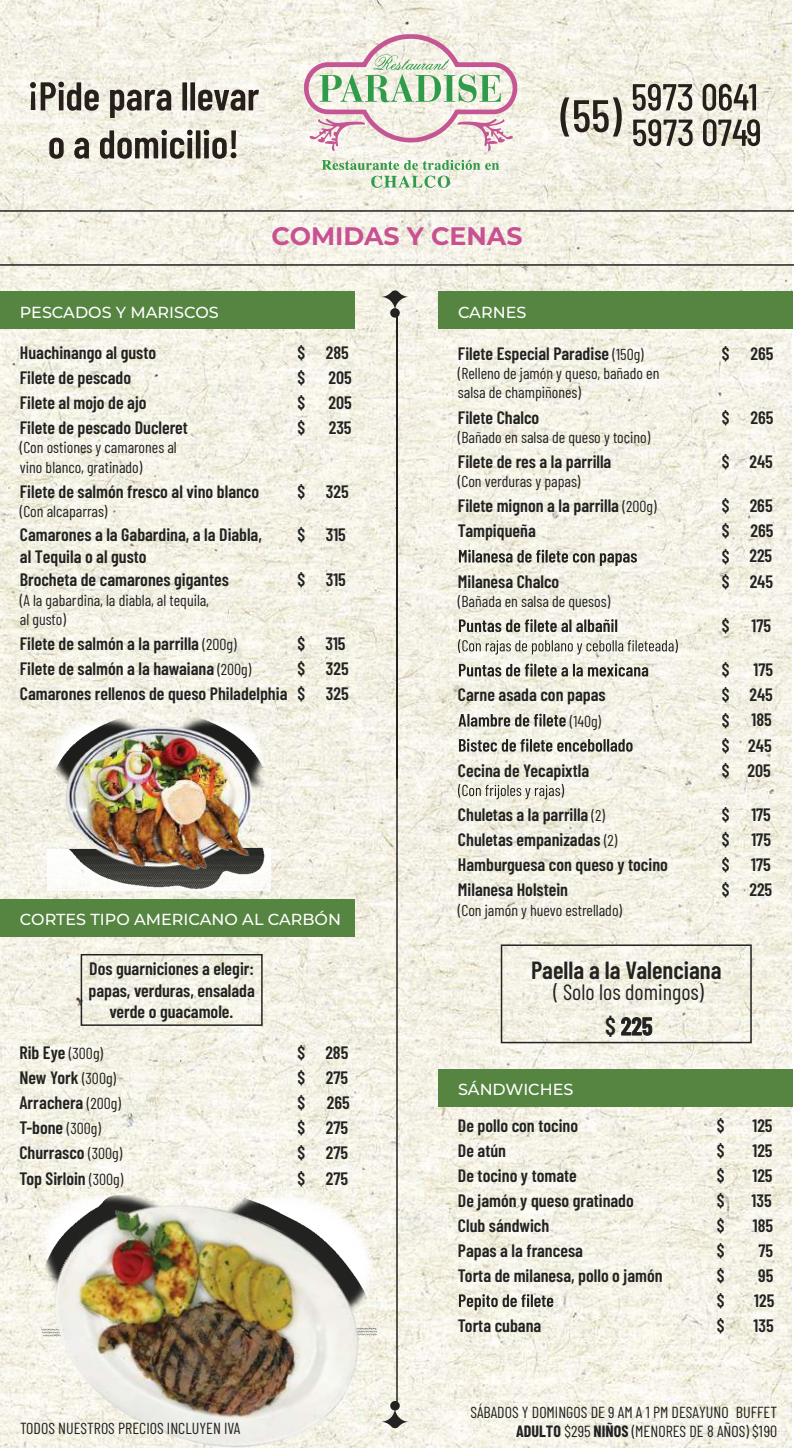
<style>
.page{position:relative;width:794px;height:1448px;background:#fff}
.page>*{position:absolute;margin:0;border:0;box-sizing:border-box;transform-origin:0 0}
.t1{font:700 25.2px "Montserrat";color:#c95192}
.t2{font:600 24.8px "Barlow Condensed";color:#222221}
.t3{font:22.2px "Barlow Condensed";color:#222221}
.t4{font:600 17.8px/25px "Barlow Condensed";color:#222221;text-align:justify}
.t5{font:16px/19.2px "Barlow Condensed";color:#222221;text-align:right}
.t6{font:500 16px "Montserrat";color:#fff}
.t7{font:15.8px/19.4px "Barlow Condensed";color:#222221}
.s1{font-weight:400;font-size:15.8px}
.s2{font-weight:700}
</style>
<div class="page">
<img style="left:0;top:0;width:792px;height:1447px">
<svg style="left:322px;top:159px;width:177px;height:30px;background:#d0e1c9"></svg>
<svg style="left:304px;top:34px;width:213px;height:117px;background:#ddd6ce"></svg>
<svg style="left:633px;top:84px;width:59px;height:27px;background:#98948c"></svg>
<svg style="left:702px;top:84px;width:54px;height:27px"></svg>
<svg style="left:633px;top:119px;width:59px;height:27px;background:#98938b"></svg>
<svg style="left:703px;top:119px;width:57px;height:27px;background:#938e86"></svg>
<svg style="left:560px;top:97px;width:62px;height:39px;background:#a4a097"></svg>
<svg style="left:30px;top:82px;width:69px;height:29px;background:#948f88"></svg>
<svg style="left:110px;top:90px;width:61px;height:28px;background:#928e86"></svg>
<div style="left:182px;top:82px;width:5px;height:28px;background:#261f1c"></div>
<div style="left:190px;top:82px;width:5px;height:28px;background:#261f1c"></div>
<svg style="left:198px;top:90px;width:61px;height:21px"></svg>
<svg style="left:49px;top:138px;width:15px;height:21px"></svg>
<svg style="left:74px;top:138px;width:15px;height:21px"></svg>
<svg style="left:100px;top:130px;width:93px;height:29px;background:#98948c"></svg>
<hr style="left:196px;top:130px;width:4px;height:28px;background:#261f1c">
<svg style="left:204px;top:130px;width:32px;height:29px"></svg>
<hr style="left:0;top:210px;width:794px;height:2px;background:#222221">
<hr style="left:0;top:264px;width:794px;height:2px;background:#222221">
<div style="left:0;top:291px;width:354px;height:38px;background:#558541"></div>
<div style="left:0;top:898px;width:354px;height:38px;background:#558541"></div>
<div style="left:438px;top:291px;width:354px;height:38px;background:#558541"></div>
<div style="left:438px;top:1068px;width:354px;height:38px;background:#558541"></div>
<img style="left:48px;top:712px;width:222px;height:178px">
<img style="left:63px;top:723px;width:193px;height:149px">
<svg style="left:459px;top:549px;width:178px;height:17px;background:#b0aea5"></svg>
<svg style="left:459px;top:619px;width:158px;height:13px;background:#9d9b94"></svg>
<svg style="left:458px;top:639px;width:220px;height:15px;background:#c7c5bb"></svg>
<svg style="left:459px;top:663px;width:189px;height:13px;background:#a4a29b"></svg>
<svg style="left:458px;top:713px;width:107px;height:13px"></svg>
<svg style="left:459px;top:738px;width:173px;height:13px;background:#9f9e96"></svg>
<svg style="left:458px;top:783px;width:106px;height:16px;background:#c9c7bd"></svg>
<img style="left:16px;top:1151px;width:388px;height:296px">
<div style="left:81px;top:953px;width:182px;height:72px;border:2px solid #222221"></div>
<div style="left:501px;top:944px;width:250px;height:99px;border:2px solid #222221"></div>
<svg style="left:459px;top:1293px;width:94px;height:17px;background:#afada4"></svg>
<hr style="left:396px;top:311px;width:2px;height:1094px;background:#222221">
<svg style="left:381px;top:1407px;width:28px;height:21px"></svg>
<svg style="left:390px;top:1400px;width:10px;height:10px"></svg>
<svg style="left:381px;top:290px;width:28px;height:21px"></svg>
<div style="left:390px;top:308px;width:10px;height:10px;background:#222221;border-radius:50%"></div>
<h1 class="t1" style="left:271px;top:218px;width:252px">COMIDAS Y CENAS</h1>
<p class="t6" style="left:20px;top:301px;width:200px">PESCADOS Y MARISCOS</p>
<p class="t4" style="left:20px;top:339px;width:169px;text-align:left">Huachinango al gusto<br>Filete de pescado<br>Filete al mojo de ajo<br>Filete de pescado Ducleret</p>
<p class="t7" style="left:20px;top:437px;width:158px">(Con ostiones y camarones al vino blanco, gratinado)</p>
<p class="t4" style="left:20px;top:477px;width:241px">Filete de salmón fresco al vino blanco</p>
<p class="t7" style="left:20px;top:500px;width:89px">(Con alcaparras)</p>
<p class="t4" style="left:297px;top:339px;width:9px">$ $ $ $</p>
<p class="t4" style="left:297px;top:477px;width:9px">$</p>
<p class="t4" style="left:326px;top:339px;width:28px;text-align:left">285<br>205<br>205<br>235</p>
<p class="t4" style="left:326px;top:477px;width:24px">325</p>
<p class="t4" style="left:20px;top:523px;width:243px;line-height:21.4px">Camarones a la Gabardina, a la Diabla, al Tequila o al gusto</p>
<p class="t4" style="left:297px;top:521px;width:50px">$ 315</p>
<p class="t4" style="left:326px;top:566px;width:22px">315</p>
<p class="t4" style="left:297px;top:566px;width:9px">$</p>
<p class="t4" style="left:20px;top:566px;width:210px">Brocheta de camarones gigantes</p>
<p class="t7" style="left:20px;top:589px;width:191px">(A la gabardina, la diabla, al tequila, al gusto)</p>
<p class="t4" style="left:20px;top:630px;width:269px;text-align:left">Filete de salmón a la parrilla <span class="s1">(200g)<br></span>Filete de salmón a la hawaiana <span class="s1">(200g)<br></span>Camarones rellenos de queso Philadelphia</p>
<p class="t4" style="left:297px;top:630px;width:9px">$ $ $</p>
<p class="t4" style="left:325px;top:630px;width:25px;text-align:left">315<br>325<br>325</p>
<p class="t6" style="left:20px;top:908px;width:323px">CORTES TIPO AMERICANO AL CARBÓN</p>
<p class="t6" style="left:458px;top:301px;width:70px">CARNES</p>
<p class="t4" style="left:458px;top:340px;width:187px">Filete Especial Paradise <span class="s1">(150g)</span></p>
<p class="t7" style="left:458px;top:362px;width:203px">(Relleno de jamón y queso, bañado en salsa de champiñones)</p>
<p class="t4" style="left:458px;top:403px;width:83px">Filete Chalco</p>
<p class="t7" style="left:458px;top:426px;width:194px">(Bañado en salsa de queso y tocino)</p>
<p class="t4" style="left:458px;top:448px;width:155px">Filete de res a la parrilla</p>
<p class="t7" style="left:458px;top:471px;width:124px">(Con verduras y papas)</p>
<p class="t4" style="left:458px;top:492px;width:200px">Filete mignon a la parrilla <span class="s1">(200g)<br></span>Tampiqueña</p>
<p class="t4" style="left:458px;top:567px;width:103px">Milanesa Chalco</p>
<p class="t7" style="left:458px;top:590px;width:154px">(Bañada en salsa de quesos)</p>
<p class="t4" style="left:458px;top:681px;width:149px">Carne asada con papas</p>
<p class="t7" style="left:570px;top:710px;width:33px">(140g)</p>
<p class="t4" style="left:458px;top:756px;width:133px">Cecina de Yecapixtla</p>
<p class="t4" style="left:458px;top:801px;width:211px;text-align:left">Chuletas a la parrilla <span class="s1">(2)<br></span>Chuletas empanizadas <span class="s1">(2)<br></span>Hamburguesa con queso y tocino<br>Milanesa Holstein</p>
<p class="t7" style="left:458px;top:899px;width:166px">(Con jamón y huevo estrellado)</p>
<p class="t4" style="left:722px;top:340px;width:9px">$</p>
<p class="t4" style="left:722px;top:403px;width:9px">$</p>
<p class="t4" style="left:722px;top:448px;width:9px">$</p>
<p class="t4" style="left:722px;top:492px;width:9px">$ $ $ $</p>
<p class="t4" style="left:722px;top:612px;width:9px">$</p>
<p class="t4" style="left:722px;top:656px;width:9px">$ $ $ $ $</p>
<p class="t4" style="left:722px;top:801px;width:9px">$ $ $ $</p>
<p class="t4" style="left:88px;top:956px;width:168px;line-height:21.4px;text-align:center">Dos guarniciones a elegir: papas, verduras, ensalada verde o guacamole.</p>
<h2 class="t2" style="left:531px;top:952px;width:192px">Paella a la Valenciana</h2>
<p class="t3" style="left:553px;top:976px;width:152px">( Solo los domingos)</p>
<h2 class="t2" style="left:605px;top:1008px;width:49px">$ 225</h2>
<p class="t4" style="left:750px;top:340px;width:24px">265</p>
<p class="t4" style="left:750px;top:403px;width:24px">265</p>
<p class="t4" style="left:749px;top:448px;width:25px">245</p>
<p class="t4" style="left:749px;top:492px;width:26px">265<br>265<br>225<br>245</p>
<p class="t4" style="left:751px;top:612px;width:21px">175</p>
<p class="t4" style="left:747px;top:656px;width:27px;text-align:center">175<br>245<br>185<br>245<br>205</p>
<p class="t4" style="left:749px;top:801px;width:24px">175<br>175<br>175<br>225</p>
<p class="t4" style="left:19px;top:1039px;width:105px;text-align:left">Rib Eye <span class="s1">(300g)<br></span>New York <span class="s1">(300g)<br></span>Arrachera <span class="s1">(200g)<br></span>T-bone <span class="s1">(300g)<br></span>Churrasco <span class="s1">(300g)<br></span>Top Sirloin <span class="s1">(300g)</span></p>
<p class="t4" style="left:297px;top:1039px;width:9px">$ $ $ $ $ $</p>
<p class="t4" style="left:325px;top:1039px;width:26px">285<br>275<br>265<br>275<br>275<br>275</p>
<p class="t5" style="left:20px;top:1417px;width:222px">TODOS NUESTROS PRECIOS INCLUYEN IVA</p>
<p class="t6" style="left:458px;top:1078px;width:117px">SÁNDWICHES</p>
<p class="t4" style="left:458px;top:1111px;width:206px;text-align:left">De pollo con tocino<br>De atún<br>De tocino y tomate<br>De jamón y queso gratinado<br>Club sándwich<br>Papas a la francesa<br>Torta de milanesa, pollo o jamón</p>
<p class="t4" style="left:458px;top:1311px;width:85px">Torta cubana</p>
<p class="t4" style="left:716px;top:1111px;width:9px">$ $ $ $ $ $ $ $ $</p>
<p class="t4" style="left:751px;top:1111px;width:24px;text-align:center">125<br>125<br>125<br>135<br>185<br>75<br>95<br>125<br>135</p>
<p class="t5" style="left:470px;top:1401px;width:308px">SÁBADOS Y DOMINGOS DE 9 AM A 1 PM DESAYUNO BUFFET<br><span class="s2">ADULTO</span> $295 <span class="s2">NIÑOS</span> (MENORES DE 8 AÑOS) $190</p>
</div>
